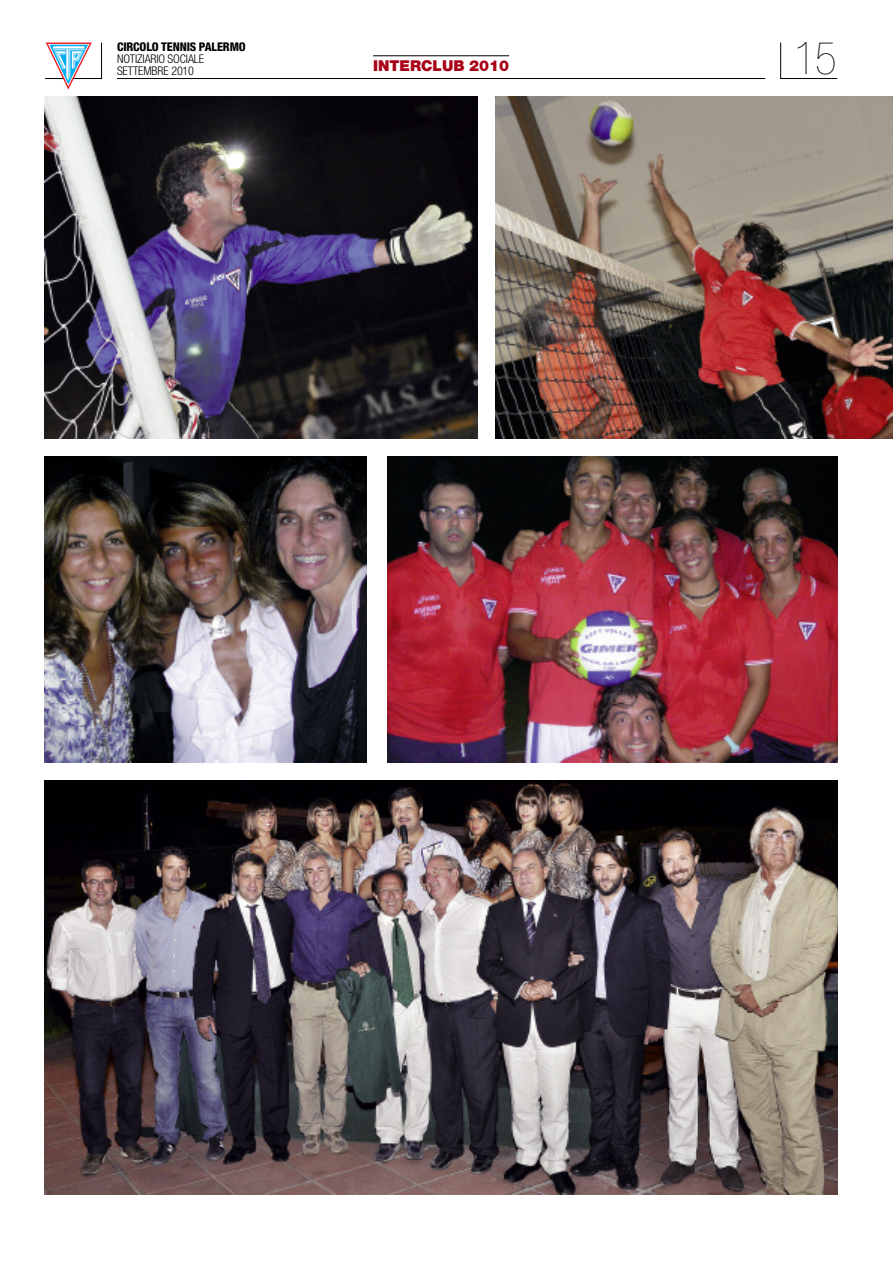
<style>
.page{position:relative;width:893px;height:1263px;background:#fff}
.page>*{position:absolute;margin:0;border:0;box-sizing:border-box;transform-origin:0 0}
.t1{font:900 condensed 45px "Helvetica Neue";color:#000}
.t2{font:900 15px "Helvetica Neue";color:#a80016}
.t3{font:300 condensed 12px/12px "Helvetica Neue";letter-spacing:-.01em;color:#000}
.t4{font:800 condensed 12px "Helvetica Neue";letter-spacing:-.01em;color:#000}
</style>
<div class="page">
<svg style="left:780px;top:42px;width:58px;height:37px"></svg>
<svg style="left:45px;top:42px;width:57px;height:47px"></svg>
<hr style="left:117px;top:78px;width:648px;height:1px;background:#000">
<hr style="left:373px;top:55px;width:136px;height:1px;background:#000">
<img style="left:495px;top:97px;width:398px;height:342px">
<img style="left:45px;top:97px;width:432px;height:342px">
<img style="left:387px;top:457px;width:450px;height:306px">
<img style="left:45px;top:781px;width:792px;height:414px">
<img style="left:45px;top:457px;width:321px;height:306px">
<p class="t4" style="left:117px;top:43px;width:130px">CIRCOLO TENNIS PALERMO</p>
<p class="t3" style="left:117px;top:54px;width:89px">NOTIZIARIO SOCIALE<br>SETTEMBRE 2010</p>
<p class="t2" style="left:373px;top:61px;width:137px">INTERCLUB 2010</p>
<h1 class="t1" style="left:794px;top:42px;width:44px">15</h1>
</div>
